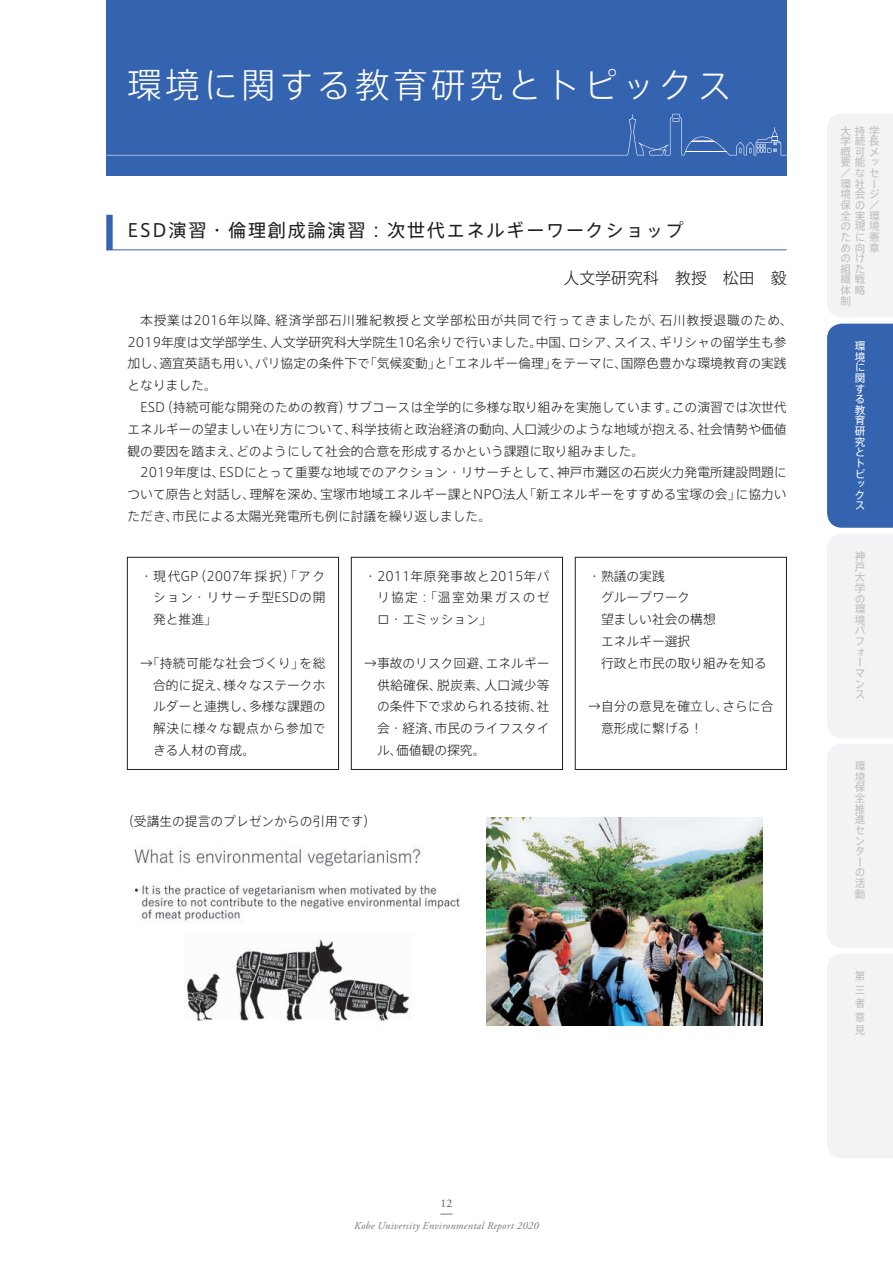
<style>
.page{position:relative;width:893px;height:1263px;background:#fff}
.page>*{position:absolute;margin:0;border:0;box-sizing:border-box;transform-origin:0 0}
.t1{font:300 34.5px "Axis Std";letter-spacing:.1em;color:#fff}
.t2{font:18px "Axis Std";letter-spacing:.1em;color:#231f20}
.t3{font:300 15.9px "Axis Std";color:#231f20}
.t4{font:300 12.75px/21.8px "Axis Std";color:#231f20;text-align:justify}
.t5{font:11.7px "Adobe Garamond Pro";color:#57585a}
.t6{font:10.65px/10.6px "Axis Std";color:#bcbdc0}
.t7{font:italic 10.65px "Adobe Garamond Pro";letter-spacing:.02em;color:#76787b}
.t8{font:10.65px/10.6px "Axis Std";color:#fff}
</style>
<div class="page">
<div style="left:106px;top:215px;width:7px;height:35px;background:#3463af"></div>
<hr style="left:106px;top:249px;width:681px;height:1px;background:#3463af">
<img style="left:486px;top:817px;width:277px;height:208px">
<img style="left:134px;top:845px;width:326px;height:176px">
<div style="left:127px;top:557px;width:212px;height:213px;border:1px solid #231f20"></div>
<div style="left:351px;top:557px;width:212px;height:213px;border:1px solid #231f20"></div>
<div style="left:575px;top:557px;width:212px;height:213px;border:1px solid #231f20"></div>
<div style="left:106px;top:0;width:681px;height:176px;background:#3463af"></div>
<svg style="left:106px;top:114px;width:681px;height:41px"></svg>
<div style="left:827px;top:114px;width:66px;height:203px;background:#f2f3f4"></div>
<div style="left:827px;top:324px;width:66px;height:204px;background:#3463af"></div>
<div style="left:827px;top:534px;width:66px;height:204px;background:#f2f3f4"></div>
<div style="left:827px;top:744px;width:66px;height:204px;background:#f2f3f4"></div>
<div style="left:827px;top:954px;width:66px;height:204px;background:#f2f3f4"></div>
<svg style="left:440px;top:1214px;width:13px;height:1px"></svg>
<h1 class="t1" style="left:127px;top:60px;width:606px">環境に関する教育研究とトピックス</h1>
<h2 class="t2" style="left:128px;top:217px;width:557px">ESD演習・倫理創成論演習：次世代エネルギーワークショップ</h2>
<p class="t3" style="left:563px;top:266px;width:225px">人文学研究科　教授　松田　毅</p>
<p class="t4" style="left:128px;top:308px;width:667px;text-align:left;text-indent:13px">本授業は2016年以降、経済学部石川雅紀教授と文学部松田が共同で行ってきましたが、石川教授退職のため、2019年度は文学部学生、人文学研究科大学院生10名余りで行いました。中国、ロシア、スイス、ギリシャの留学生も参加し、適宜英語も用い、パリ協定の条件下で「気候変動」と「エネルギー倫理」をテーマに、国際色豊かな環境教育の実践となりました。</p>
<p class="t4" style="left:128px;top:396px;width:661px;text-indent:13px">ESD（持続可能な開発のための教育）サブコースは全学的に多様な取り組みを実施しています。この演習では次世代エネルギーの望ましい在り方について、科学技術と政治経済の動向、人口減少のような地域が抱える、社会情勢や価値観の要因を踏まえ、どのようにして社会的合意を形成するかという課題に取り組みました。</p>
<p class="t4" style="left:128px;top:461px;width:661px;text-indent:13px">2019年度は、ESDにとって重要な地域でのアクション・リサーチとして、神戸市灘区の石炭火力発電所建設問題について原告と対話し、理解を深め、宝塚市地域エネルギー課とNPO法人「新エネルギーをすすめる宝塚の会」に協力いただき、市民による太陽光発電所も例に討議を繰り返しました。</p>
<p class="t4" style="left:153px;top:564px;width:174px;text-indent:-13px">・現代GP（2007年採択）「アクション・リサーチ型ESDの開発と推進」</p>
<p class="t4" style="left:153px;top:651px;width:174px;text-indent:-13px">→「持続可能な社会づくり」を総合的に捉え、様々なステークホルダーと連携し、多様な課題の解決に様々な観点から参加できる人材の育成。</p>
<p class="t4" style="left:377px;top:564px;width:174px;text-indent:-13px">・2011年原発事故と2015年パリ協定：「温室効果ガスのゼロ・エミッション」</p>
<p class="t4" style="left:377px;top:651px;width:174px;text-indent:-13px">→事故のリスク回避、エネルギー供給確保、脱炭素、人口減少等の条件下で求められる技術、社会・経済、市民のライフスタイル、価値観の探究。</p>
<p class="t4" style="left:121px;top:810px;width:257px">（受講生の提言のプレゼンからの引用です）</p>
<p class="t4" style="left:588px;top:564px;width:180px;text-align:left">・熟議の実践<br>　グループワーク<br>　望ましい社会の構想<br>　エネルギー選択<br>　行政と市民の取り組みを知る</p>
<p class="t4" style="left:601px;top:695px;width:174px;text-indent:-13px">→自分の意見を確立し、さらに合意形成に繋げる！</p>
<p class="t6" style="left:840px;top:125px;width:41px">大持学学続長概可メ要能ッ／なセ環社ー境会ジ保の／全実環の現境たに憲め向章のけ<br>組た<br>織戦<br>体略<br>制</p>
<p class="t8" style="left:855px;top:340px;width:12px">環境に関する教育研究とトピックス</p>
<p class="t6" style="left:855px;top:550px;width:12px">神戸大学の環境パフォーマンス</p>
<p class="t6" style="left:855px;top:760px;width:12px">環境保全推進センターの活動</p>
<p class="t6" style="left:855px;top:969px;width:12px;line-height:13.5px;text-align:justify">第三者意見</p>
<p class="t5" style="left:441px;top:1196px;width:13px">12</p>
<p class="t7" style="left:354px;top:1219px;width:186px">Kobe University Environmental Report 2020</p>
</div>
